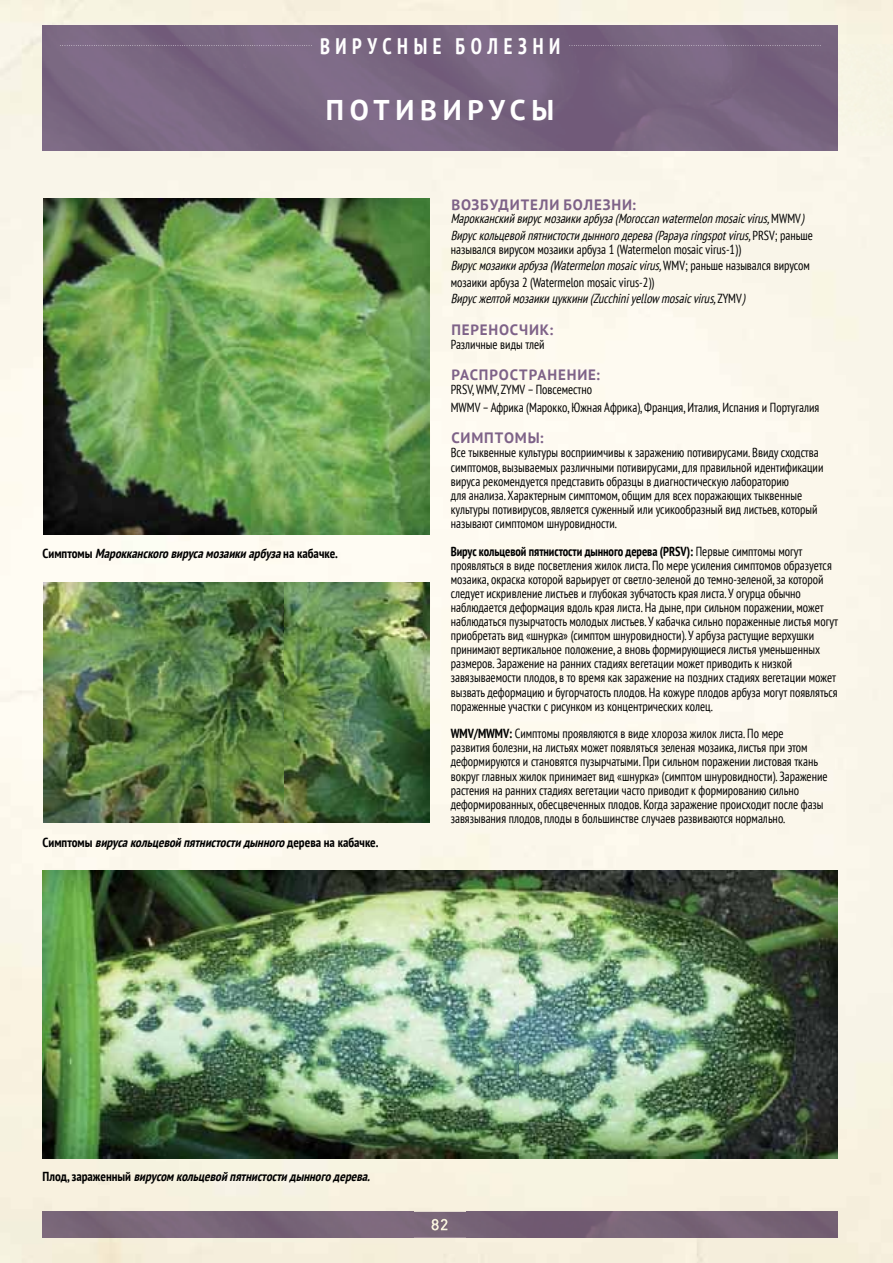
<style>
.page{position:relative;width:893px;height:1263px;background:#fff}
.page>*{position:absolute;margin:0;border:0;box-sizing:border-box;transform-origin:0 0}
.t1{font:700 28.5px "PT Sans";letter-spacing:.2em;color:#fff}
.t2{font:700 condensed 22.5px "PT Sans";letter-spacing:.28em;color:#fff;scale:.9 1}
.t3{font:700 15px "PT Sans";letter-spacing:.055em;color:#7e6288}
.t4{font:condensed 13.2px/14.1px "PT Sans";color:#000;scale:.94 1}
.t5{font:italic condensed 13.2px/16.5px "PT Sans";color:#000;scale:.94 1}
.t6{font:italic 700 condensed 13.05px "PT Sans";letter-spacing:-.005em;color:#000}
.s1{font-style:normal}
.s2{font-style:italic}
.s3{font-weight:700}
</style>
<div class="page">
<img style="left:0;top:0;width:52px;height:1263px">
<div style="left:52px;top:0;width:841px;height:44px;background:#f8f3e1"></div>
<div style="left:52px;top:135px;width:841px;height:90px;background:#f9f5e9"></div>
<div style="left:52px;top:496px;width:841px;height:90px;background:#fefaf1"></div>
<div style="left:52px;top:812px;width:841px;height:90px;background:#fbf7eb"></div>
<div style="left:52px;top:1128px;width:841px;height:135px;background:#f7f1df"></div>
<div style="left:429px;top:225px;width:464px;height:271px;background:#fbf7ec"></div>
<div style="left:429px;top:586px;width:464px;height:226px;background:#fbf7ed"></div>
<img style="left:43px;top:1212px;width:795px;height:25px">
<img style="left:431px;top:1219px;width:16px;height:11px">
<img style="left:43px;top:26px;width:795px;height:124px">
<svg style="left:60px;top:45px;width:252px;height:1px"></svg>
<svg style="left:569px;top:45px;width:252px;height:1px"></svg>
<img style="left:44px;top:198px;width:385px;height:336px">
<img style="left:44px;top:582px;width:385px;height:240px">
<img style="left:43px;top:870px;width:795px;height:288px">
<p class="t2" style="left:320px;top:31px;width:268px">ВИРУСНЫЕ БОЛЕЗНИ</p>
<p class="t1" style="left:326px;top:91px;width:230px">ПОТИВИРУСЫ</p>
<p class="t6" style="left:43px;top:544px;width:297px"><span class="s1">С и м п т о м ы</span> Марокканскоговирусамозаикиарбуза<span class="s1">н а к а б а ч к е .</span></p>
<p class="t6" style="left:43px;top:834px;width:338px"><span class="s1">С и м п т о м ы</span> вирусакольцевойпятнистостидынного<span class="s1">д е р е в а н а к а б а ч к е .</span></p>
<p class="t3" style="left:451px;top:194px;width:186px">ВОЗБУДИТЕЛИ БОЛЕЗНИ:</p>
<p class="t5" style="left:451px;top:210px;width:387px">Марокканскийвирусмозаикиарбуза(Moroccanwatermelonmosaicvirus,<span class="s1">M W M V</span> )<br>Вирускольцевойпятнистостидынногодерева(Papayaringspotvirus,<span class="s1">P R S V ; р а н ь ш е</span></p>
<p class="t4" style="left:451px;top:240px;width:384px;line-height:16.5px">назывался вирусом мозаики арбуза 1 (Watermelon mosaic virus-1))<br><span class="s2">Вирусмозаикиарбуза(Watermelonmosaicvirus,</span>W M V ; р а н ь ш е н а з ы в а л с я в и р у с о м мозаики арбуза 2 (Watermelon mosaic virus-2))<br><span class="s2">Вирусжелтоймозаикицуккини(Zucchiniyellow mosaicvirus,</span>Z Y M V <span class="s2">)</span></p>
<p class="t3" style="left:451px;top:320px;width:103px">ПЕРЕНОСЧИК:</p>
<p class="t4" style="left:451px;top:336px;width:101px">Различные виды тлей</p>
<p class="t3" style="left:451px;top:365px;width:150px">РАСПРОСТРАНЕНИЕ:</p>
<p class="t4" style="left:451px;top:380px;width:394px;line-height:18px">PRSV, WMV, ZYMV – Повсеместно<br>MWMV – Африка (Марокко, Южная Африка), Франция, Италия, Испания и Португалия</p>
<p class="t3" style="left:451px;top:428px;width:94px">СИМПТОМЫ:</p>
<p class="t4" style="left:451px;top:445px;width:398px">Все тыквенные культуры восприимчивы к заражению потивирусами. Ввиду сходства симптомов, вызываемых различными потивирусами, для правильной идентификации вируса рекомендуется представить образцы в диагностическую лабораторию<br>для анализа. Характерным симптомом, общим для всех поражающих тыквенные культуры потивирусов, является суженный или усикообразный вид листьев, который называют симптомом шнуровидности.</p>
<p class="t4" style="left:451px;top:544px;width:413px"><span class="s3">Вирус кольцевой пятнистости дынного дерева (PRSV):</span> Первые симптомы могут проявляться в виде посветления жилок листа. По мере усиления симптомов образуется мозаика, окраска которой варьирует от светло-зеленой до темно-зеленой, за которой следует искривление листьев и глубокая зубчатость края листа. У огурца обычно наблюдается деформация вдоль края листа. На дыне, при сильном поражении, может наблюдаться пузырчатость молодых листьев. У кабачка сильно пораженные листья могут приобретать вид «шнурка» (симптом шнуровидности). У арбуза растущие верхушки принимают вертикальное положение, а вновь формирующиеся листья уменьшенных размеров. Заражение на ранних стадиях вегетации может приводить к низкой завязываемости плодов, в то время как заражение на поздних стадиях вегетации может вызвать деформацию и бугорчатость плодов. На кожуре плодов арбуза могут появляться пораженные участки с рисунком из концентрических колец.</p>
<p class="t4" style="left:451px;top:726px;width:402px"><span class="s3">WMV/MWMV:</span> Симптомы проявляются в виде хлороза жилок листа. По мере<br>развития болезни, на листьях может появляться зеленая мозаика, листья при этом деформируются и становятся пузырчатыми. При сильном поражении листовая ткань вокруг главных жилок принимает вид «шнурка» (симптом шнуровидности). Заражение растения на ранних стадиях вегетации часто приводит к формированию сильно деформированных, обесцвеченных плодов. Когда заражение происходит после фазы завязывания плодов, плоды в большинстве случаев развиваются нормально.</p>
<p class="t6" style="left:43px;top:1168px;width:333px"><span class="s1">П л о д , з а р а ж е н н ы й</span> вирусом кольцевойпятнистостидынногодерева.</p>
</div>
